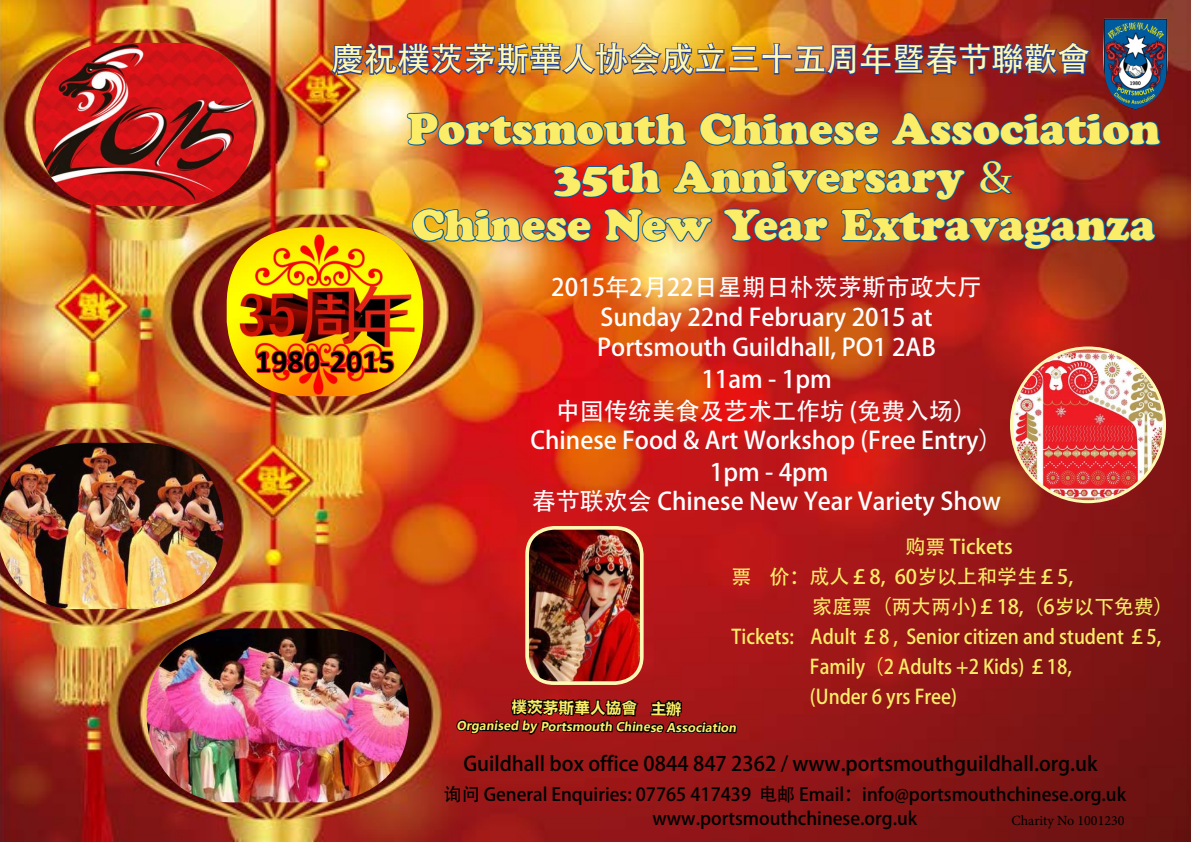
<style>
.page{position:relative;width:1191px;height:842px;background:#fff}
.page>*{position:absolute;margin:0;border:0;box-sizing:border-box;transform-origin:0 0}
.t1{font:43px/48px "Cooper Black Std";color:#fbed68;text-align:center}
.t2{font:33px "Adobe Heiti Std";color:#fff9b4}
.t3{font:700 32px "Calibri";color:#000}
.t4{font:24px/31px "Adobe Heiti Std";color:#fff;text-align:center}
.t5{font:20px "Adobe Heiti Std";color:#fbed68;scale:.92 1}
.t6{font:20px "Adobe Heiti Std";color:#000}
.t7{font:20px "Adobe Heiti Std";color:#fbed68}
.t8{font:18px/24px "Adobe Heiti Std";color:#000;text-align:center}
.t9{font:700 15px "Microsoft Ya Hei";color:#fbed68}
.t10{font:14px "Minion Pro";color:#000}
.t11{font:700 12px "Microsoft Ya Hei";color:#fbed68}
.s1{font-family:"Charlemagne Std";font-weight:700}
</style>
<div class="page">
<img style="left:0;top:0;width:1191px;height:842px">
<img style="left:406px;top:111px;width:755px;height:237px">
<img style="left:1098px;top:19px;width:75px;height:90px">
<img style="left:329px;top:0;width:765px;height:78px">
<img style="left:36px;top:43px;width:219px;height:163px">
<img style="left:227px;top:227px;width:196px;height:169px">
<svg style="left:455px;top:697px;width:283px;height:64px;background:#7b1111"></svg>
<img style="left:0;top:443px;width:224px;height:166px">
<img style="left:147px;top:628px;width:262px;height:174px">
<svg style="left:255px;top:349px;width:141px;height:26px;background:#f46010"></svg>
<img style="left:527px;top:528px;width:115px;height:155px">
<div style="left:525px;top:526px;width:118px;height:159px;border:4px solid #fff9b4;border-radius:27px"></div>
<img style="left:1011px;top:348px;width:153px;height:153px;border-radius:73px">
<div style="left:1010px;top:346px;width:156px;height:157px;border:3px solid #fff9b4;border-radius:50%"></div>
<h2 class="t2" style="left:331px;top:40px;width:760px">慶祝樸茨茅斯華人协会成立三十五周年暨春节聯歡會</h2>
<h3 class="t3" style="left:255px;top:339px;width:141px">1980-2015</h3>
<h1 class="t1" style="left:407px;top:105px;width:754px">Portsmouth Chinese Association<br>35th Anniversary <span class="s1">&amp;<br></span>Chinese New Year Extravaganza</h1>
<p class="t4" style="left:551px;top:273px;width:432px">2015年2月22日星期日朴茨茅斯市政大厅<br>Sunday 22nd February 2015 at<br>Portsmouth Guildhall, PO1 2AB<br>11am - 1pm<br>中国传统美食及艺术工作坊 (免费入场）</p>
<p class="t4" style="left:530px;top:425px;width:473px;line-height:31.8px">Chinese Food &amp; Art Workshop (Free Entry）<br>1pm - 4pm</p>
<p class="t4" style="left:532px;top:486px;width:471px">春节联欢会 Chinese New Year Variety Show</p>
<p class="t7" style="left:905px;top:535px;width:109px">购票 Tickets</p>
<p class="t7" style="left:731px;top:565px;width:343px">票 价：成人£8, 60岁以上和学生£5,</p>
<p class="t7" style="left:812px;top:595px;width:363px">家庭票（两大两小)£18,（6岁以下免费）</p>
<p class="t5" style="left:731px;top:625px;width:469px">Tickets: Adult £8 , Senior citizen and student £5,</p>
<p class="t5" style="left:810px;top:655px;width:286px">Family（2 Adults +2 Kids) £18,</p>
<p class="t5" style="left:810px;top:685px;width:161px">(Under 6 yrs Free)</p>
<p class="t9" style="left:512px;top:696px;width:171px;rotate:1deg">樸茨茅斯華人協會 主辦</p>
<p class="t11" style="left:456px;top:718px;width:283px">Organised by Portsmouth Chinese Association</p>
<p class="t6" style="left:463px;top:752px;width:635px">Guildhall box office 0844 847 2362 / www.portsmouthguildhall.org.uk</p>
<p class="t8" style="left:444px;top:783px;width:684px">询问 General Enquiries: 07765 417439 电邮 Email：info@portsmouthchinese.org.uk www.portsmouthchinese.org.uk</p>
<p class="t10" style="left:1011px;top:811px;width:115px">Charity No 1001230</p>
</div>
